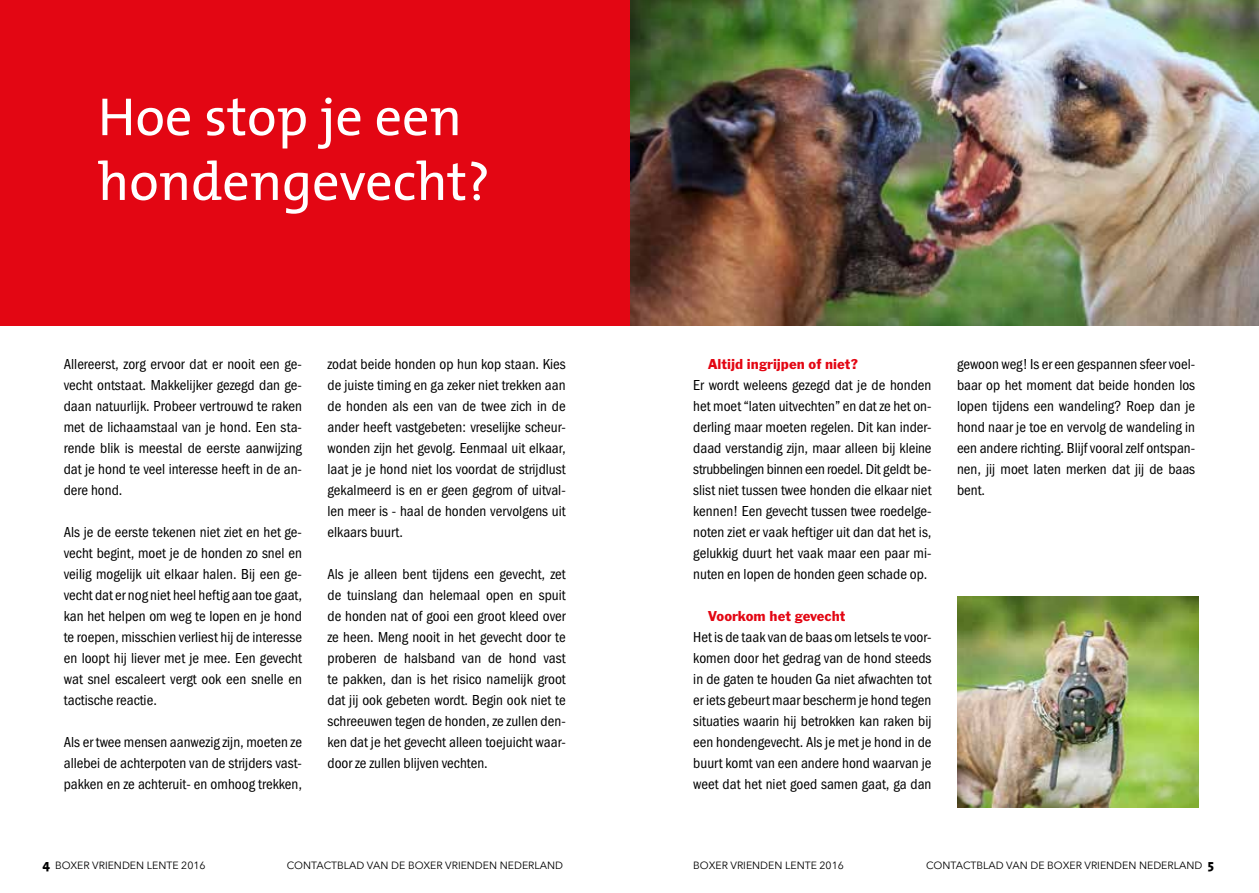
<style>
.page{position:relative;width:1259px;height:893px;background:#fff}
.page>*{position:absolute;margin:0;border:0;box-sizing:border-box;transform-origin:0 0}
.t1{font:54px/64.8px "The Mix";color:#fff}
.t2{font:15px/21px "Franklin Got URWTCE Boo Con";color:#000;text-align:justify}
.t3{font:15px "Franklin Got T";color:#e30613}
.t4{font:10.5px "Avenir Next";color:#000}
.s1{font-family:"The Sans";font-weight:800;font-size:13.5px}
</style>
<div class="page">
<div style="left:0;top:0;width:629px;height:325px;background:#e30613"></div>
<img style="left:630px;top:0;width:629px;height:325px">
<img style="left:957px;top:596px;width:241px;height:212px">
<h1 class="t1" style="left:98px;top:83px;width:394px">Hoe stop je een hondengevecht?</h1>
<p class="t2" style="left:64px;top:354px;width:240px">Allereerst, zorg ervoor dat er nooit een ge&shy;vecht ontstaat. Makkelijker gezegd dan ge&shy;daan natuurlijk. Probeer vertrouwd te raken met de lichaamstaal van je hond. Een sta&shy;rende blik is meestal de eerste aanwijzing dat je hond te veel interesse heeft in de an&shy;dere hond.</p>
<p class="t2" style="left:64px;top:522px;width:240px">Als je de eerste tekenen niet ziet en het ge&shy;vecht begint, moet je de honden zo snel en veilig mogelijk uit elkaar halen. Bij een ge&shy;vecht dat er nog niet heel heftig aan toe gaat, kan het helpen om weg te lopen en je hond te roepen, misschien verliest hij de interesse en loopt hij liever met je mee. Een gevecht wat snel escaleert vergt ook een snelle en tactische reactie.</p>
<p class="t2" style="left:64px;top:732px;width:240px">Als er twee mensen aanwezig zijn, moeten ze allebei de achterpoten van de strijders vast&shy;pakken en ze achteruit- en omhoog trekken,</p>
<p class="t2" style="left:327px;top:354px;width:240px">zodat beide honden op hun kop staan. Kies de juiste timing en ga zeker niet trekken aan de honden als een van de twee zich in de ander heeft vastgebeten: vreselijke scheur&shy;wonden zijn het gevolg. Eenmaal uit elkaar, laat je je hond niet los voordat de strijdlust gekalmeerd is en er geen gegrom of uitval&shy;len meer is - haal de honden vervolgens uit elkaars buurt.</p>
<p class="t2" style="left:327px;top:564px;width:240px">Als je alleen bent tijdens een gevecht, zet de tuinslang dan helemaal open en spuit de honden nat of gooi een groot kleed over ze heen. Meng nooit in het gevecht door te proberen de halsband van de hond vast te pakken, dan is het risico namelijk groot dat jij ook gebeten wordt. Begin ook niet te schreeuwen tegen de honden, ze zullen den&shy;ken dat je het gevecht alleen toejuicht waar&shy;door ze zullen blijven vechten.</p>
<p class="t3" style="left:708px;top:355px;width:151px">Altijd ingrijpen of niet?</p>
<p class="t2" style="left:693px;top:375px;width:240px">Er wordt weleens gezegd dat je de honden het moet “laten uitvechten” en dat ze het on&shy;derling maar moeten regelen. Dit kan inder&shy;daad verstandig zijn, maar alleen bij kleine strubbelingen binnen een roedel. Dit geldt be&shy;slist niet tussen twee honden die elkaar niet kennen! Een gevecht tussen twee roedelge&shy;noten ziet er vaak heftiger uit dan dat het is, gelukkig duurt het vaak maar een paar mi&shy;nuten en lopen de honden geen schade op.</p>
<p class="t3" style="left:708px;top:607px;width:139px">Voorkom het gevecht</p>
<p class="t2" style="left:693px;top:627px;width:240px">Het is de taak van de baas om letsels te voor&shy;komen door het gedrag van de hond steeds in de gaten te houden Ga niet afwachten tot er iets gebeurt maar bescherm je hond tegen situaties waarin hij betrokken kan raken bij een hondengevecht. Als je met je hond in de buurt komt van een andere hond waarvan je weet dat het niet goed samen gaat, ga dan</p>
<p class="t2" style="left:957px;top:354px;width:240px">gewoon weg! Is er een gespannen sfeer voel&shy;baar op het moment dat beide honden los lopen tijdens een wandeling? Roep dan je hond naar je toe en vervolg de wandeling in een andere richting. Blijf vooral zelf ontspan&shy;nen, jij moet laten merken dat jij de baas bent.</p>
<p class="t4" style="left:43px;top:856px;width:165px"><span class="s1">4</span> BOXER VRIENDEN LENTE 2016</p>
<p class="t4" style="left:287px;top:856px;width:278px">CONTACTBLAD VAN DE BOXER VRIENDEN NEDERLAND</p>
<p class="t4" style="left:693px;top:856px;width:152px">BOXER VRIENDEN LENTE 2016</p>
<p class="t4" style="left:926px;top:856px;width:289px">CONTACTBLAD VAN DE BOXER VRIENDEN NEDERLAND <span class="s1">5</span></p>
</div>
